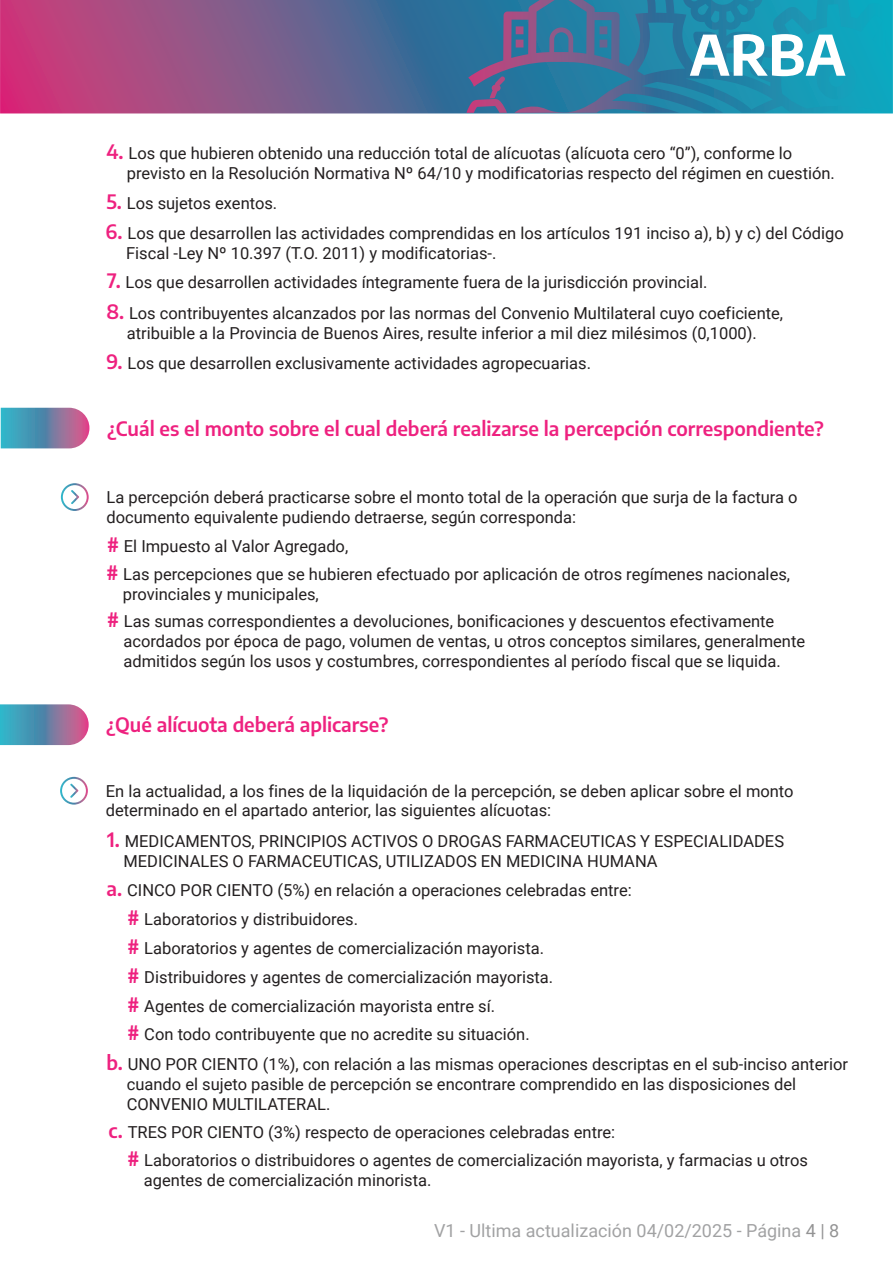
<style>
.page{position:relative;width:893px;height:1263px;background:#fff}
.page>*{position:absolute;margin:0;border:0;box-sizing:border-box;transform-origin:0 0}
.t1{font:600 19.5px "Encode Sans";color:#ee217f}
.t2{font:18px "Roboto";color:rgb(87 88 90/.8)}
.t3{font:16.5px/19.8px "Roboto";color:#231f20}
.s1{font-family:"Encode Sans";font-weight:600;font-size:19.5px;color:#ee217f}
.s2{color:rgb(62 62 63/.8)}
</style>
<div class="page">
<svg style="left:0;top:0;width:893px;height:113px;background:#656592"></svg>
<svg style="left:635px;top:0;width:210px;height:86px"></svg>
<svg style="left:1px;top:408px;width:88px;height:40px;background:#728bad"></svg>
<svg style="left:61px;top:483px;width:28px;height:28px"></svg>
<svg style="left:0;top:704px;width:89px;height:41px;background:#748daf"></svg>
<svg style="left:60px;top:777px;width:28px;height:28px"></svg>
<p class="t3" style="left:127px;top:143px;width:709px;text-indent:-20px"><span class="s1">4.</span> Los que hubieren obtenido una reducción total de alícuotas (alícuota cero “0”), conforme lo previsto en la Resolución Normativa Nº 64/10 y modificatorias respecto del régimen en cuestión.</p>
<p class="t3" style="left:106px;top:193px;width:172px"><span class="s1">5.</span> Los sujetos exentos.</p>
<p class="t3" style="left:126px;top:223px;width:719px;text-indent:-20px"><span class="s1">6.</span> Los que desarrollen las actividades comprendidas en los artículos 191 inciso a), b) y c) del Código<br>Fiscal -Ley Nº 10.397 (T.O. 2011) y modificatorias-.</p>
<p class="t3" style="left:107px;top:272px;width:602px"><span class="s1">7.</span> Los que desarrollen actividades íntegramente fuera de la jurisdicción provincial.</p>
<p class="t3" style="left:106px;top:303px;width:678px;text-align:center"><span class="s1">8.</span> Los contribuyentes alcanzados por las normas del Convenio Multilateral cuyo coeficiente, atribuible a la Provincia de Buenos Aires, resulte inferior a mil diez milésimos (0,1000).</p>
<p class="t3" style="left:106px;top:353px;width:486px"><span class="s1">9.</span> Los que desarrollen exclusivamente actividades agropecuarias.</p>
<p class="t1" style="left:107px;top:414px;width:718px">¿Cuál es el monto sobre el cual deberá realizarse la percepción correspondiente?</p>
<p class="t3" style="left:107px;top:486px;width:693px">La percepción deberá practicarse sobre el monto total de la operación que surja de la factura o documento equivalente pudiendo detraerse, según corresponda:</p>
<p class="t3" style="left:107px;top:531px;width:685px;line-height:27.9px"><span class="s1">#</span> El Impuesto al Valor Agregado,<br><span class="s1">#</span> Las percepciones que se hubieren efectuado por aplicación de otros regímenes nacionales,</p>
<p class="t3" style="left:107px;top:579px;width:669px;line-height:27.8px;text-indent:16px">provinciales y municipales,<br><span class="s1">#</span> Las sumas correspondientes a devoluciones, bonificaciones y descuentos efectivamente</p>
<p class="t3" style="left:124px;top:631px;width:683px">acordados por época de pago, volumen de ventas, u otros conceptos similares, generalmente admitidos según los usos y costumbres, correspondientes al período fiscal que se liquida.</p>
<p class="t1" style="left:106px;top:711px;width:284px">¿Qué alícuota deberá aplicarse?</p>
<p class="t3" style="left:106px;top:780px;width:689px">En la actualidad, a los fines de la liquidación de la percepción, se deben aplicar sobre el monto determinado en el apartado anterior, las siguientes alícuotas:</p>
<p class="t3" style="left:124px;top:831px;width:662px;text-indent:-16px"><span class="s1">1.</span> MEDICAMENTOS, PRINCIPIOS ACTIVOS O DROGAS FARMACEUTICAS Y ESPECIALIDADES<br>MEDICINALES O FARMACEUTICAS, UTILIZADOS EN MEDICINA HUMANA</p>
<p class="t3" style="left:128px;top:875px;width:506px;line-height:29px;text-indent:-21px"><span class="s1">a.</span> CINCO POR CIENTO (5%) en relación a operaciones celebradas entre: <span class="s1">#</span> Laboratorios y distribuidores.<br><span class="s1">#</span> Laboratorios y agentes de comercialización mayorista.<br><span class="s1">#</span> Distribuidores y agentes de comercialización mayorista.<br><span class="s1">#</span> Agentes de comercialización mayorista entre sí.<br><span class="s1">#</span> Con todo contribuyente que no acredite su situación.</p>
<p class="t3" style="left:127px;top:1054px;width:723px;text-indent:-20px"><span class="s1">b.</span> UNO POR CIENTO (1%), con relación a las mismas operaciones descriptas en el sub-inciso anterior cuando el sujeto pasible de percepción se encontrare comprendido en las disposiciones del<br>CONVENIO MULTILATERAL.</p>
<p class="t3" style="left:128px;top:1117px;width:682px;line-height:28.2px;text-indent:-19px"><span class="s1">c.</span> TRES POR CIENTO (3%) respecto de operaciones celebradas entre:<br><span class="s1">#</span> Laboratorios o distribuidores o agentes de comercialización mayorista, y farmacias u otros</p>
<p class="t3" style="left:144px;top:1170px;width:289px">agentes de comercialización minorista.</p>
<p class="t2" style="left:434px;top:1218px;width:407px">V1 - Ultima actualización 04/02/2025 - Página <span class="s2">4 | 8</span></p>
</div>
